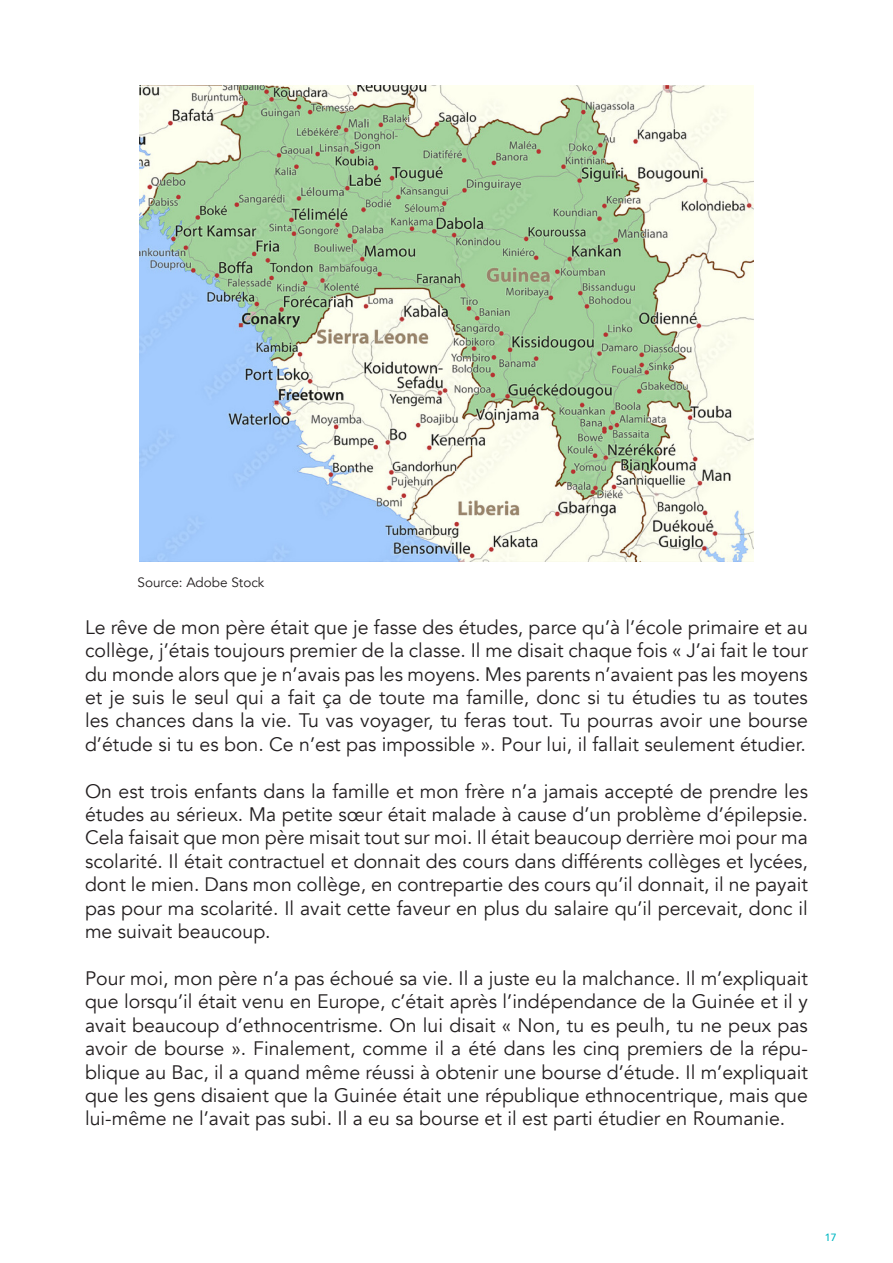
<style>
.page{position:relative;width:893px;height:1263px;background:#fff}
.page>*{position:absolute;margin:0;border:0;box-sizing:border-box;transform-origin:0 0}
.Corps_de_texte{font:19.5px/23.4px "Avenir";color:#231f20;text-align:justify}
.Corps_de_texte-2{font:13.5px "Avenir";color:#231f20}
.t1{font:500 10.5px "Avenir";color:#00b7c2}
</style>
<div class="page">
<img style="left:139px;top:85px;width:615px;height:477px">
<p class="Corps_de_texte-2" style="left:138px;top:574px;width:128px">Source: Adobe Stock</p>
<p class="Corps_de_texte" style="left:85px;top:616px;width:724px">Le rêve de mon père était que je fasse des études, parce qu’à l’école primaire et au collège, j’étais toujours premier de la classe. Il me disait chaque fois « J’ai fait le tour du monde alors que je n’avais pas les moyens. Mes parents n’avaient pas les moyens et je suis le seul qui a fait ça de toute ma famille, donc si tu étudies tu as toutes les chances dans la vie. Tu vas voyager, tu feras tout. Tu pourras avoir une bourse d’étude si tu es bon. Ce n’est pas impossible ». Pour lui, il fallait seulement étudier.</p>
<p class="Corps_de_texte" style="left:85px;top:780px;width:724px">On est trois enfants dans la famille et mon frère n’a jamais accepté de prendre les études au sérieux. Ma petite sœur était malade à cause d’un problème d’épilepsie.<br>Cela faisait que mon père misait tout sur moi. Il était beaucoup derrière moi pour ma scolarité. Il était contractuel et donnait des cours dans différents collèges et lycées, dont le mien. Dans mon collège, en contrepartie des cours qu’il donnait, il ne payait pas pour ma scolarité. Il avait cette faveur en plus du salaire qu’il percevait, donc il me suivait beaucoup.</p>
<p class="Corps_de_texte" style="left:85px;top:967px;width:724px">Pour moi, mon père n’a pas échoué sa vie. Il a juste eu la malchance. Il m’expliquait que lorsqu’il était venu en Europe, c’était après l’indépendance de la Guinée et il y avait beaucoup d’ethnocentrisme. On lui disait « Non, tu es peulh, tu ne peux pas avoir de bourse ». Finalement, comme il a été dans les cinq premiers de la répu&shy;blique au Bac, il a quand même réussi à obtenir une bourse d’étude. Il m’expliquait que les gens disaient que la Guinée était une république ethnocentrique, mais que lui-même ne l’avait pas subi. Il a eu sa bourse et il est parti étudier en Roumanie.</p>
<p class="t1" style="left:825px;top:1228px;width:13px">17</p>
</div>
